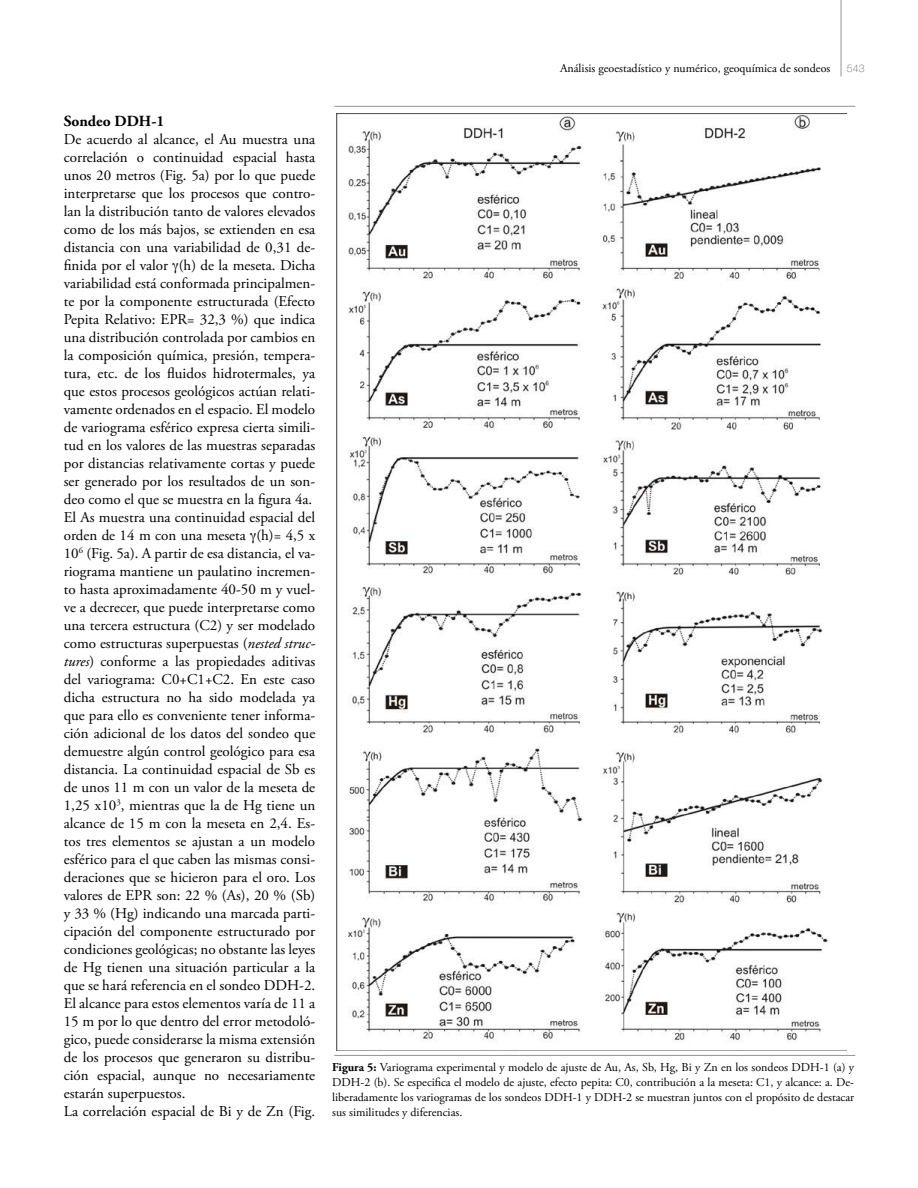
<style>
.page{position:relative;width:918px;height:1188px;background:#fff}
.page>*{position:absolute;margin:0;border:0;box-sizing:border-box;transform-origin:0 0}
.t1{font:700 15.45px "Adobe Garamond Pro";color:#000}
.t2{font:15px/18px "Adobe Garamond Pro";color:#000}
.t3{font:12px/15px "Adobe Garamond Pro";color:#000;text-align:justify}
.t4{font:100 10.5px "Helvetica Neue";color:#58595b}
.s1{font-style:italic}
.s2{font-weight:700}
</style>
<div class="page">
<hr style="left:841px;top:0;width:1px;height:77px;background:#939598">
<img style="left:337px;top:113px;width:510px;height:938px">
<hr style="left:334px;top:1055px;width:521px;height:1px;background:#939598">
<hr style="left:334px;top:106px;width:521px;height:1px;background:#939598">
<p class="t1" style="left:64px;top:112px;width:102px">Sondeo DDH-1</p>
<p class="t2" style="left:64px;top:131px;width:253px">De acuerdo al alcance, el Au muestra una correlación o continuidad espacial hasta unos 20 metros (Fig. 5a) por lo que puede interpretarse que los procesos que contro&shy;lan la distribución tanto de valores elevados como de los más bajos, se extienden en esa distancia con una variabilidad de 0,31 de&shy;finida por el valor (h) de la meseta. Dicha variabilidad está conformada principalmen&shy;te por la componente estructurada (Efecto Pepita Relativo: EPR= 32,3 %) que indica una distribución controlada por cambios en la composición química, presión, tempera&shy;tura, etc. de los fluidos hidrotermales, ya que estos procesos geológicos actúan relati&shy;vamente ordenados en el espacio. El modelo de variograma esférico expresa cierta simili&shy;tud en los valores de las muestras separadas por distancias relativamente cortas y puede ser generado por los resultados de un son&shy;deo como el que se muestra en la figura 4a.<br>El As muestra una continuidad espacial del orden de 14 m con una meseta (h)= 4,5 x 10<sup>6</sup> (Fig. 5a). A partir de esa distancia, el va&shy;riograma mantiene un paulatino incremen&shy;to hasta aproximadamente 40-50 m y vuel&shy;ve a decrecer, que puede interpretarse como una tercera estructura (C2) y ser modelado como estructuras superpuestas (<span class="s1">nested struc&shy;tures</span>) conforme a las propiedades aditivas del variograma: C0+C1+C2. En este caso dicha estructura no ha sido modelada ya que para ello es conveniente tener informa&shy;ción adicional de los datos del sondeo que demuestre algún control geológico para esa distancia. La continuidad espacial de Sb es de unos 11 m con un valor de la meseta de 1,25 x10<sup>3</sup>, mientras que la de Hg tiene un alcance de 15 m con la meseta en 2,4. Es&shy;tos tres elementos se ajustan a un modelo esférico para el que caben las mismas consi&shy;deraciones que se hicieron para el oro. Los valores de EPR son: 22 % (As), 20 % (Sb) y 33 % (Hg) indicando una marcada parti&shy;cipación del componente estructurado por condiciones geológicas; no obstante las leyes de Hg tienen una situación particular a la que se hará referencia en el sondeo DDH-2.<br>El alcance para estos elementos varía de 11 a 15 m por lo que dentro del error metodoló&shy;gico, puede considerarse la misma extensión de los procesos que generaron su distribu&shy;ción espacial, aunque no necesariamente estarán superpuestos.<br>La correlación espacial de Bi y de Zn (Fig.</p>
<p class="t3" style="left:560px;top:61px;width:272px">Análisis geoestadístico y numérico, geoquímica de sondeos</p>
<p class="t4" style="left:847px;top:60px;width:19px">543</p>
<p class="t3" style="left:332px;top:1060px;width:523px"><span class="s2">Figura 5:</span> Variograma experimental y modelo de ajuste de Au, As, Sb, Hg, Bi y Zn en los sondeos DDH-1 (a) y DDH-2 (b). Se especifica el modelo de ajuste, efecto pepita: C0, contribución a la meseta: C1, y alcance: a. De&shy;liberadamente los variogramas de los sondeos DDH-1 y DDH-2 se muestran juntos con el propósito de destacar sus similitudes y diferencias.</p>
</div>
